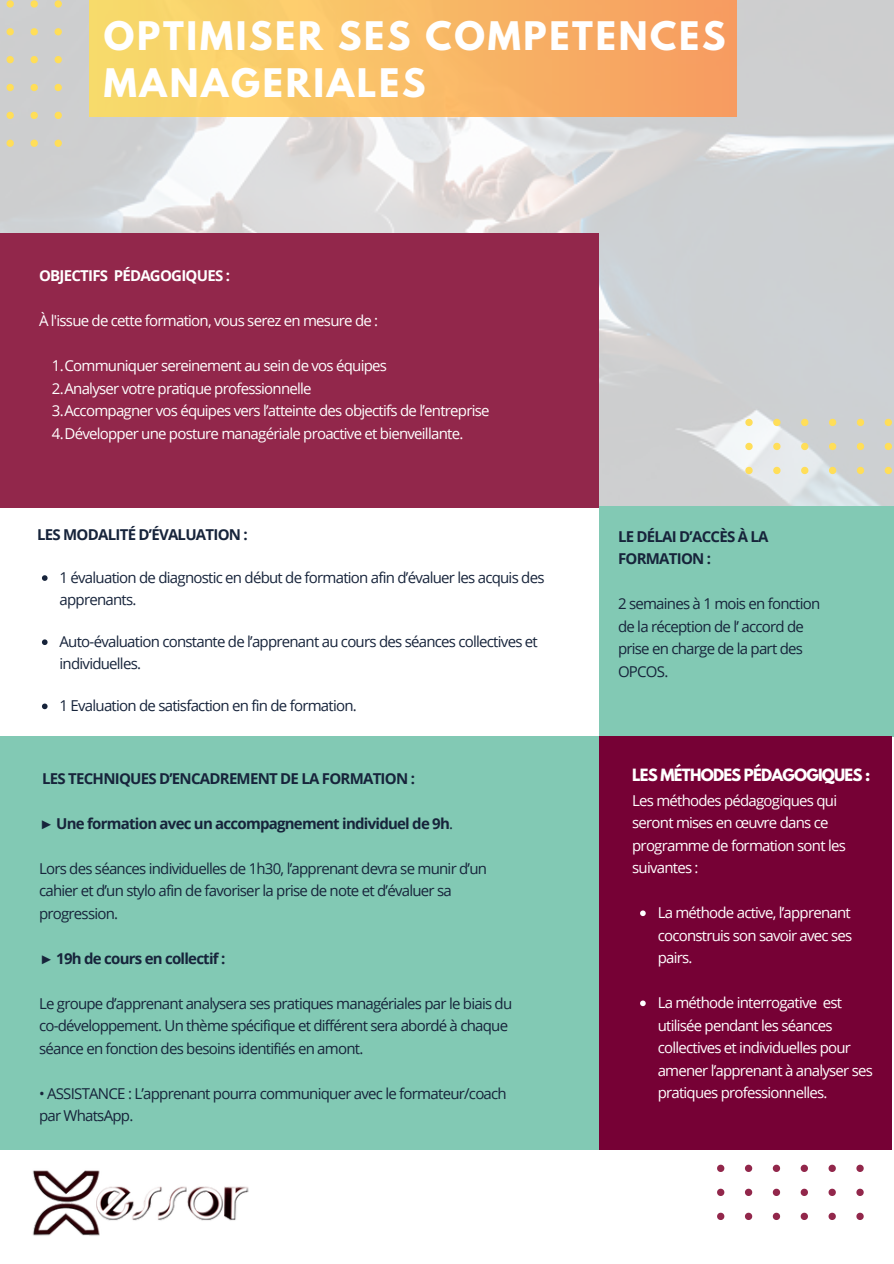
<style>
.page{position:relative;width:894px;height:1264px;background:#fff}
.page>*{position:absolute;margin:0;border:0;box-sizing:border-box;transform-origin:0 0}
.t1{font:700 34.8px/46.2px "League Spartan";letter-spacing:.075em;color:#fff}
.t2{font:15px/22.5px "Open Sans";letter-spacing:-.05em;color:#17243b}
.t3{font:15px/22.5px "Open Sans";letter-spacing:-.05em;color:#fff}
.t4{font:700 15px/22.5px "Open Sans";letter-spacing:-.05em;color:#17243b}
.t5{font:700 15px "League Spartan";letter-spacing:-.05em;color:#fff}
.t6{font:700 15px "Open Sans";letter-spacing:-.05em;color:#fff}
.s1{font-family:"Liberation Serif";font-weight:400}
.s2{font-weight:400}
</style>
<div class="page">
<img style="left:0;top:0;width:893px;height:506px">
<div style="left:598px;top:506px;width:295px;height:230px;background:#82c9b4"></div>
<svg style="left:856px;top:1212px;width:7px;height:7px"></svg>
<svg style="left:828px;top:1212px;width:7px;height:7px"></svg>
<svg style="left:800px;top:1212px;width:7px;height:7px"></svg>
<svg style="left:772px;top:1212px;width:7px;height:7px"></svg>
<svg style="left:744px;top:1212px;width:8px;height:7px"></svg>
<svg style="left:717px;top:1212px;width:7px;height:7px"></svg>
<svg style="left:856px;top:1188px;width:7px;height:7px"></svg>
<svg style="left:828px;top:1188px;width:7px;height:7px"></svg>
<svg style="left:800px;top:1188px;width:7px;height:7px"></svg>
<svg style="left:772px;top:1188px;width:7px;height:7px"></svg>
<svg style="left:744px;top:1188px;width:8px;height:7px"></svg>
<svg style="left:717px;top:1188px;width:7px;height:7px"></svg>
<svg style="left:856px;top:1164px;width:7px;height:7px"></svg>
<svg style="left:828px;top:1164px;width:7px;height:7px"></svg>
<svg style="left:800px;top:1164px;width:7px;height:7px"></svg>
<svg style="left:772px;top:1164px;width:7px;height:7px"></svg>
<svg style="left:744px;top:1164px;width:8px;height:7px"></svg>
<svg style="left:717px;top:1164px;width:7px;height:7px"></svg>
<svg style="left:55px;top:0;width:7px;height:8px"></svg>
<svg style="left:55px;top:28px;width:7px;height:7px"></svg>
<svg style="left:55px;top:56px;width:7px;height:7px"></svg>
<svg style="left:55px;top:84px;width:7px;height:7px"></svg>
<svg style="left:55px;top:112px;width:7px;height:7px"></svg>
<svg style="left:55px;top:140px;width:7px;height:7px"></svg>
<svg style="left:31px;top:0;width:7px;height:8px"></svg>
<svg style="left:31px;top:28px;width:7px;height:7px"></svg>
<svg style="left:31px;top:56px;width:7px;height:7px"></svg>
<svg style="left:31px;top:84px;width:7px;height:7px"></svg>
<svg style="left:31px;top:112px;width:7px;height:7px"></svg>
<svg style="left:31px;top:140px;width:7px;height:7px"></svg>
<svg style="left:7px;top:0;width:7px;height:8px"></svg>
<svg style="left:7px;top:28px;width:7px;height:7px"></svg>
<svg style="left:7px;top:56px;width:7px;height:7px"></svg>
<svg style="left:7px;top:84px;width:7px;height:7px"></svg>
<svg style="left:7px;top:112px;width:7px;height:7px"></svg>
<svg style="left:7px;top:140px;width:7px;height:7px"></svg>
<svg style="left:884px;top:467px;width:7px;height:7px"></svg>
<svg style="left:856px;top:467px;width:7px;height:7px"></svg>
<svg style="left:828px;top:467px;width:8px;height:7px"></svg>
<svg style="left:800px;top:467px;width:8px;height:7px"></svg>
<svg style="left:773px;top:467px;width:7px;height:7px"></svg>
<svg style="left:745px;top:467px;width:7px;height:7px"></svg>
<svg style="left:884px;top:443px;width:7px;height:7px"></svg>
<svg style="left:856px;top:443px;width:7px;height:7px"></svg>
<svg style="left:828px;top:443px;width:8px;height:7px"></svg>
<svg style="left:800px;top:443px;width:8px;height:7px"></svg>
<svg style="left:773px;top:443px;width:7px;height:7px"></svg>
<svg style="left:745px;top:443px;width:7px;height:7px"></svg>
<svg style="left:884px;top:419px;width:7px;height:7px"></svg>
<svg style="left:856px;top:419px;width:7px;height:7px"></svg>
<svg style="left:828px;top:419px;width:8px;height:7px"></svg>
<svg style="left:800px;top:419px;width:8px;height:7px"></svg>
<svg style="left:773px;top:419px;width:7px;height:7px"></svg>
<svg style="left:745px;top:419px;width:7px;height:7px"></svg>
<div style="left:598px;top:736px;width:294px;height:413px;background:#760135"></div>
<div style="left:0;top:736px;width:598px;height:413px;background:#82c9b4"></div>
<img style="left:32px;top:1170px;width:217px;height:66px">
<div style="left:0;top:233px;width:598px;height:275px;background:#92274b"></div>
<div style="left:89px;top:0;width:647px;height:117px;background:linear-gradient(to right,#fadf6e,#f79b61)"></div>
<svg style="left:42px;top:575px;width:6px;height:6px"></svg>
<svg style="left:42px;top:639px;width:6px;height:6px"></svg>
<svg style="left:42px;top:703px;width:6px;height:6px"></svg>
<svg style="left:640px;top:910px;width:5px;height:6px"></svg>
<svg style="left:640px;top:1000px;width:5px;height:6px"></svg>
<p class="t1" style="left:104px;top:18px;width:623px">OPTIMISER SES COMPETENCES<br>MANAGERIALES</p>
<p class="t6" style="left:39px;top:265px;width:192px">OBJECTIFS PÉDAGOGIQUES :</p>
<p class="t3" style="left:39px;top:309px;width:340px">À l'issue de cette formation, vous serez en mesure de :</p>
<p class="t3" style="left:52px;top:354px;width:336px">1.Communiquer sereinement au sein de vos équipes</p>
<p class="t3" style="left:52px;top:377px;width:261px">2.Analyser votre pratique professionnelle</p>
<h2 class="t3" style="left:52px;top:399px;width:439px">3.Accompagner vos équipes vers l’atteinte des objectifs de l’entreprise</h2>
<p class="t3" style="left:52px;top:422px;width:413px">4.Développer une posture managériale proactive et bienveillante.</p>
<p class="t4" style="left:37px;top:523px;width:212px">LES MODALITÉ D’ÉVALUATION :</p>
<p class="t2" style="left:60px;top:566px;width:486px;line-height:21.3px">1 évaluation de diagnostic en début de formation afin d’évaluer les acquis des apprenants.</p>
<h1 class="t2" style="left:60px;top:630px;width:479px;line-height:21.3px">Auto-évaluation constante de l’apprenant au cours des séances collectives et individuelles.</h1>
<h2 class="t2" style="left:60px;top:694px;width:299px">1 Evaluation de satisfaction en fin de formation.</h2>
<h2 class="t4" style="left:42px;top:766px;width:374px">LES TECHNIQUES D’ENCADREMENT DE LA FORMATION :</h2>
<p class="t4" style="left:39px;top:811px;width:415px"><span class="s1">►</span> Une formation avec un accompagnement individuel de 9h<span class="s2">.</span></p>
<p class="t2" style="left:39px;top:856px;width:449px">Lors des séances individuelles de 1h30, l’apprenant devra se munir d’un cahier et d’un stylo afin de favoriser la prise de note et d’évaluer sa progression.</p>
<p class="t4" style="left:39px;top:946px;width:188px"><span class="s1">►</span> 19h de cours en collectif :</p>
<p class="t2" style="left:39px;top:991px;width:474px">Le groupe d’apprenant analysera ses pratiques managériales par le biais du co-développement. Un thème spécifique et différent sera abordé à chaque séance en fonction des besoins identifiés en amont.</p>
<p class="t2" style="left:39px;top:1081px;width:469px">• ASSISTANCE : L’apprenant pourra communiquer avec le formateur/coach par WhatsApp.</p>
<p class="t4" style="left:618px;top:524px;width:152px">LE DÉLAI D’ACCÈS À LA<br>FORMATION :</p>
<p class="t2" style="left:618px;top:592px;width:204px">2 semaines à 1 mois en fonction de la réception de l’ accord de prise en charge de la part des<br>OPCOS.</p>
<p class="t5" style="left:632px;top:767px;width:239px">LES MÉTHODES PÉDAGOGIQUES :</p>
<p class="t3" style="left:632px;top:788px;width:215px">Les méthodes pédagogiques qui seront mises en œuvre dans ce programme de formation sont les suivantes :</p>
<h2 class="t3" style="left:657px;top:901px;width:196px;text-align:justify">La méthode active, l’apprenant coconstruis son savoir avec ses pairs.</h2>
<p class="t3" style="left:657px;top:991px;width:217px">La méthode interrogative est utilisée pendant les séances collectives et individuelles pour amener l’apprenant à analyser ses pratiques professionnelles.</p>
</div>
